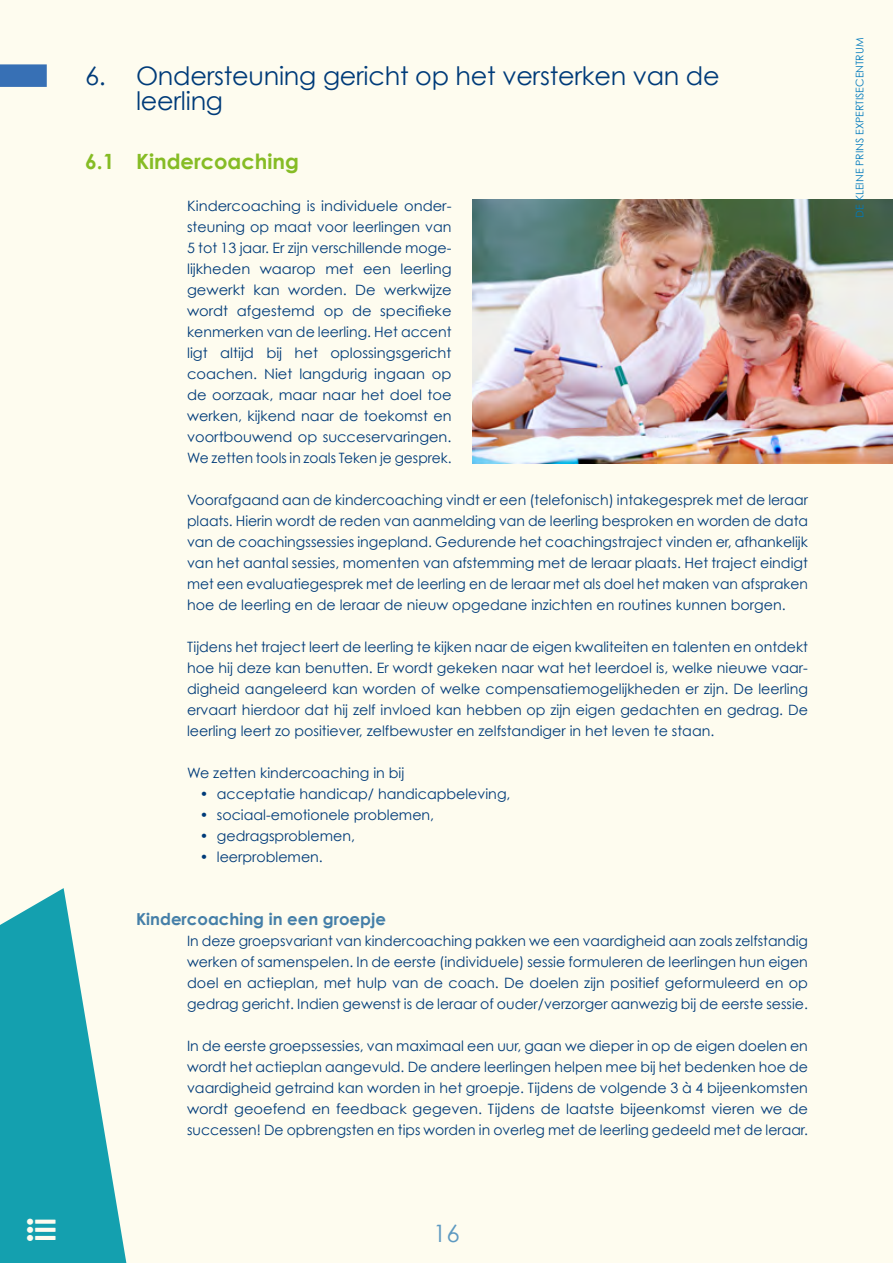
<style>
.page{position:relative;width:893px;height:1263px;background:#fefcef}
.page>*{position:absolute;margin:0;border:0;box-sizing:border-box;transform-origin:0 0}
.t1{font:25.5px/25.5px "Century Gothic";letter-spacing:-.01em;color:#003b79}
.t2{font:24px "Century Gothic";color:#5d99c1}
.t3{font:700 21px "Century Gothic";color:#86bc25}
.t4{font:700 16.5px "Century Gothic";color:#457fa8}
.t5{font:14.25px/21px "Century Gothic";color:#003b79;text-align:justify}
.t6{font:10.5px "Century Gothic";color:#0079bc}
</style>
<div class="page">
<svg style="left:0;top:888px;width:126px;height:375px;fill:#14a0af"></svg>
<img style="left:473px;top:199px;width:420px;height:264px">
<div style="left:0;top:64px;width:47px;height:23px;background:#3770b5"></div>
<svg style="left:27px;top:1219px;width:29px;height:22px"></svg>
<h1 class="t1" style="left:136px;top:62px;width:585px;text-indent:-51px">6. Ondersteuning gericht op het versterken van de leerling</h1>
<h3 class="t3" style="left:85px;top:148px;width:215px">6.1 Kindercoaching</h3>
<p class="t5" style="left:187px;top:195px;width:266px">Kindercoaching is individuele onder&shy;steuning op maat voor leerlingen van 5 tot 13 jaar. Er zijn verschillende moge&shy;lijkheden waarop met een leerling gewerkt kan worden. De werkwijze wordt afgestemd op de specifieke kenmerken van de leerling. Het accent ligt altijd bij het oplossingsgericht coachen. Niet langdurig ingaan op de oorzaak, maar naar het doel toe werken, kijkend naar de toekomst en voortbouwend op succeservaringen.<br>We zetten tools in zoals Teken je gesprek.</p>
<p class="t5" style="left:187px;top:489px;width:622px">Voorafgaand aan de kindercoaching vindt er een (telefonisch) intakegesprek met de leraar plaats. Hierin wordt de reden van aanmelding van de leerling besproken en worden de data van de coachingssessies ingepland. Gedurende het coachingstraject vinden er, afhankelijk van het aantal sessies, momenten van afstemming met de leraar plaats. Het traject eindigt met een evaluatiegesprek met de leerling en de leraar met als doel het maken van afspraken hoe de leerling en de leraar de nieuw opgedane inzichten en routines kunnen borgen.</p>
<p class="t5" style="left:187px;top:636px;width:622px">Tijdens het traject leert de leerling te kijken naar de eigen kwaliteiten en talenten en ontdekt hoe hij deze kan benutten. Er wordt gekeken naar wat het leerdoel is, welke nieuwe vaar&shy;digheid aangeleerd kan worden of welke compensatiemogelijkheden er zijn. De leerling ervaart hierdoor dat hij zelf invloed kan hebben op zijn eigen gedachten en gedrag. De leerling leert zo positiever, zelfbewuster en zelfstandiger in het leven te staan.</p>
<p class="t5" style="left:187px;top:762px;width:219px">We zetten kindercoaching in bij</p>
<p class="t5" style="left:200px;top:783px;width:312px">• acceptatie handicap/ handicapbeleving,</p>
<p class="t5" style="left:200px;top:804px;width:236px">• sociaal-emotionele problemen,</p>
<p class="t5" style="left:200px;top:825px;width:157px">• gedragsproblemen,</p>
<p class="t5" style="left:200px;top:846px;width:125px">• leerproblemen.</p>
<p class="t4" style="left:136px;top:908px;width:251px">Kindercoaching in een groepje</p>
<p class="t5" style="left:187px;top:930px;width:622px">In deze groepsvariant van kindercoaching pakken we een vaardigheid aan zoals zelfstandig werken of samenspelen. In de eerste (individuele) sessie formuleren de leerlingen hun eigen doel en actieplan, met hulp van de coach. De doelen zijn positief geformuleerd en op gedrag gericht. Indien gewenst is de leraar of ouder/verzorger aanwezig bij de eerste sessie.</p>
<p class="t5" style="left:187px;top:1035px;width:622px">In de eerste groepssessies, van maximaal een uur, gaan we dieper in op de eigen doelen en wordt het actieplan aangevuld. De andere leerlingen helpen mee bij het bedenken hoe de vaardigheid getraind kan worden in het groepje. Tijdens de volgende 3 à 4 bijeenkomsten wordt geoefend en feedback gegeven. Tijdens de laatste bijeenkomst vieren we de successen! De opbrengsten en tips worden in overleg met de leerling gedeeld met de leraar.</p>
<h2 class="t2" style="left:433px;top:1218px;width:28px">16</h2>
<p class="t6" style="left:853px;top:218px;width:181px;rotate:-90deg">DE KLEINE PRINS EXPERTISECENTRUM</p>
</div>
